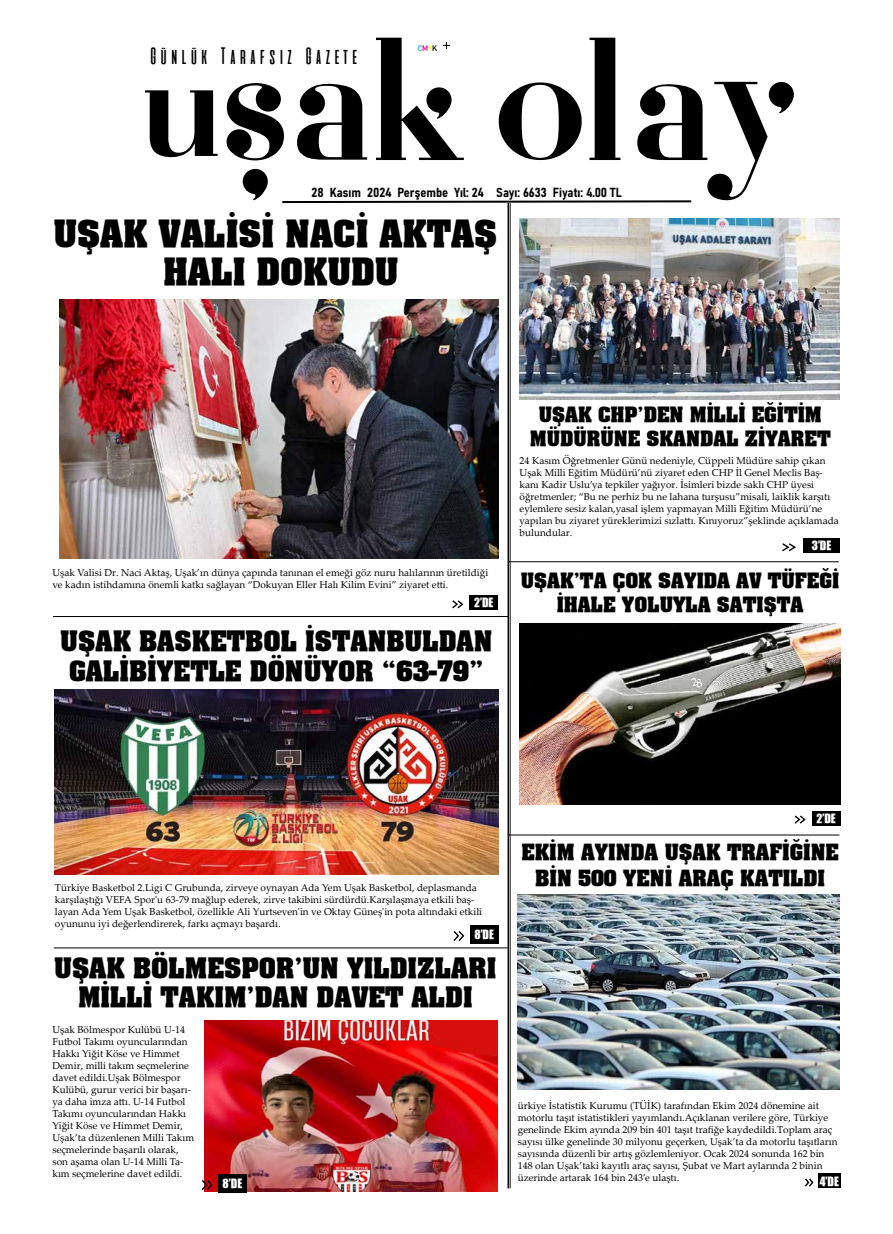
<style>
.page{position:relative;width:893px;height:1234px;background:#fff}
.page>*{position:absolute;margin:0;border:0;box-sizing:border-box;transform-origin:0 0}
.t1{font:700 32px/38.4px "TR Aardvark";color:#000;text-align:center}
.t2{font:700 24px/30px "TR Aardvark";color:#000;text-align:center}
.t3{font:23.7px "aliensandcows";color:#000}
.t4{font:700 19px/26px "TR Aardvark";color:#000;text-align:center}
.t5{font:700 18px/24px "TR Aardvark";color:#000;text-align:center}
.t6{font:13px "Bahnschrift";color:#000}
.t7{font:11.8px "TR Impact";color:#fff}
.t8{font:10px/12px "Palatino Linotype";color:#000}
.t9{font:700 8px "DIN Alternate";color:#00aeef}
.s1{color:#ec008c}
.s2{color:#fff200}
.s3{color:#000}
</style>
<div class="page">
<img style="left:204px;top:1020px;width:293px;height:171px">
<svg style="left:145px;top:90px;width:73px;height:67px"></svg>
<div style="left:470px;top:924px;width:28px;height:19px;background:#000"></div>
<svg style="left:453px;top:931px;width:12px;height:10px"></svg>
<div style="left:218px;top:1173px;width:29px;height:19px;background:#000"></div>
<svg style="left:201px;top:1178px;width:13px;height:13px"></svg>
<svg style="left:226px;top:38px;width:568px;height:165px"></svg>
<div style="left:469px;top:595px;width:29px;height:15px;background:#000"></div>
<svg style="left:452px;top:600px;width:12px;height:9px"></svg>
<div style="left:812px;top:810px;width:29px;height:15px;background:#000"></div>
<svg style="left:794px;top:815px;width:12px;height:9px"></svg>
<div style="left:803px;top:538px;width:37px;height:15px;background:#000"></div>
<svg style="left:782px;top:543px;width:14px;height:9px"></svg>
<div style="left:818px;top:1173px;width:23px;height:15px;background:#000"></div>
<svg style="left:805px;top:1178px;width:9px;height:9px"></svg>
<hr style="left:510px;top:203px;width:1px;height:985px;background:#000">
<hr style="left:507px;top:203px;width:2px;height:985px;background:#000">
<hr style="left:508px;top:561px;width:331px;height:1px;background:#000">
<hr style="left:508px;top:834px;width:331px;height:1px;background:#000">
<hr style="left:53px;top:616px;width:455px;height:1px;background:#000">
<hr style="left:54px;top:947px;width:453px;height:1px;background:#000">
<img style="left:59px;top:299px;width:439px;height:259px">
<img style="left:520px;top:218px;width:320px;height:181px">
<img style="left:520px;top:623px;width:320px;height:181px">
<img style="left:518px;top:894px;width:321px;height:195px">
<img style="left:54px;top:689px;width:444px;height:185px">
<h3 class="t3" style="left:148px;top:44px;width:213px">Günlük Tarafsız Gazete</h3>
<p class="t9" style="left:418px;top:42px;width:21px">C<span class="s1">M</span><span class="s2">Y</span><span class="s3">K</span></p>
<h3 class="t6" style="left:311px;top:182px;width:312px">28 Kasım 2024 Perşembe Yıl: 24 Sayı: 6633 Fiyatı: 4.00 TL</h3>
<h1 class="t1" style="left:53px;top:213px;width:445px">UŞAK VALİSİ NACİ AKTAŞ<br>HALI DOKUDU</h1>
<p class="t8" style="left:52px;top:565px;width:437px">Uşak Valisi Dr. Naci Aktaş, Uşak’ın dünya çapında tanınan el emeği göz nuru halılarının üretildiği ve kadın istihdamına önemli katkı sağlayan “Dokuyan Eller Halı Kilim Evini” ziyaret etti.</p>
<p class="t7" style="left:474px;top:593px;width:21px">2’DE</p>
<h2 class="t2" style="left:60px;top:625px;width:434px">UŞAK BASKETBOL İSTANBULDAN<br>GALİBİYETLE DÖNÜYOR “63-79”</h2>
<h3 class="t5" style="left:530px;top:401px;width:302px">UŞAK CHP’DEN MİLLİ EĞİTİM<br>MÜDÜRÜNE SKANDAL ZİYARET</h3>
<p class="t8" style="left:520px;top:454px;width:321px">24 Kasım Öğretmenler Günü nedeniyle, Cüppeli Müdüre sahip çıkan Uşak Milli Eğitim Müdürü’nü ziyaret eden CHP İl Genel Meclis Baş&shy;kanı Kadir Uslu’ya tepkiler yağıyor. İsimleri bizde saklı CHP üyesi öğretmenler; “Bu ne perhiz bu ne lahana turşusu”misali, laiklik karşıtı eylemlere sesiz kalan,yasal işlem yapmayan Milli Eğitim Müdürü’ne yapılan bu ziyaret yüreklerimizi sızlattı. Kınıyoruz”şeklinde açıklamada bulundular.</p>
<h3 class="t5" style="left:521px;top:567px;width:320px">UŞAK’TA ÇOK SAYIDA AV TÜFEĞİ<br>İHALE YOLUYLA SATIŞTA</h3>
<p class="t7" style="left:812px;top:536px;width:21px">3’DE</p>
<p class="t8" style="left:55px;top:880px;width:429px">Türkiye Basketbol 2.Ligi C Grubunda, zirveye oynayan Ada Yem Uşak Basketbol, deplasmanda karşılaştığı VEFA Spor'u 63-79 mağlup ederek, zirve takibini sürdürdü.Karşılaşmaya etkili baş&shy;layan Ada Yem Uşak Basketbol, özellikle Ali Yurtseven'in ve Oktay Güneş'in pota altındaki etkili oyununu iyi değerlendirerek, farkı açmayı başardı.</p>
<h2 class="t2" style="left:54px;top:953px;width:444px;line-height:28.8px">UŞAK BÖLMESPOR’UN YILDIZLARI<br>MİLLİ TAKIM'DAN DAVET ALDI</h2>
<p class="t8" style="left:52px;top:1022px;width:143px">Uşak Bölmespor Kulübü U-14<br>Futbol Takımı oyuncularından<br>Hakkı Yiğit Köse ve Himmet<br>Demir, milli takım seçmelerine davet edildi.Uşak Bölmespor<br>Kulübü, gurur verici bir başarı&shy;ya daha imza attı. U-14 Futbol<br>Takımı oyuncularından Hakkı<br>Yiğit Köse ve Himmet Demir,<br>Uşak’ta düzenlenen Milli Takım seçmelerinde başarılı olarak, son aşama olan U-14 Milli Ta&shy;kım seçmelerine davet edildi.</p>
<p class="t7" style="left:474px;top:924px;width:21px">8’DE</p>
<p class="t7" style="left:223px;top:1173px;width:21px">8’DE</p>
<p class="t7" style="left:816px;top:808px;width:21px">2’DE</p>
<h3 class="t4" style="left:521px;top:838px;width:319px">EKİM AYINDA UŞAK TRAFİĞİNE<br>BİN 500 YENİ ARAÇ KATILDI</h3>
<p class="t8" style="left:518px;top:1099px;width:321px">ürkiye İstatistik Kurumu (TÜİK) tarafından Ekim 2024 dönemine ait motorlu taşıt istatistikleri yayımlandı.Açıklanan verilere göre, Türkiye genelinde Ekim ayında 209 bin 401 taşıt trafiğe kaydedildi.Toplam araç sayısı ülke genelinde 30 milyonu geçerken, Uşak’ta da motorlu taşıtların sayısında düzenli bir artış gözlemleniyor. Ocak 2024 sonunda 162 bin 148 olan Uşak’taki kayıtlı araç sayısı, Şubat ve Mart aylarında 2 binin üzerinde artarak 164 bin 243’e ulaştı.</p>
<p class="t7" style="left:820px;top:1171px;width:21px">4’DE</p>
</div>
